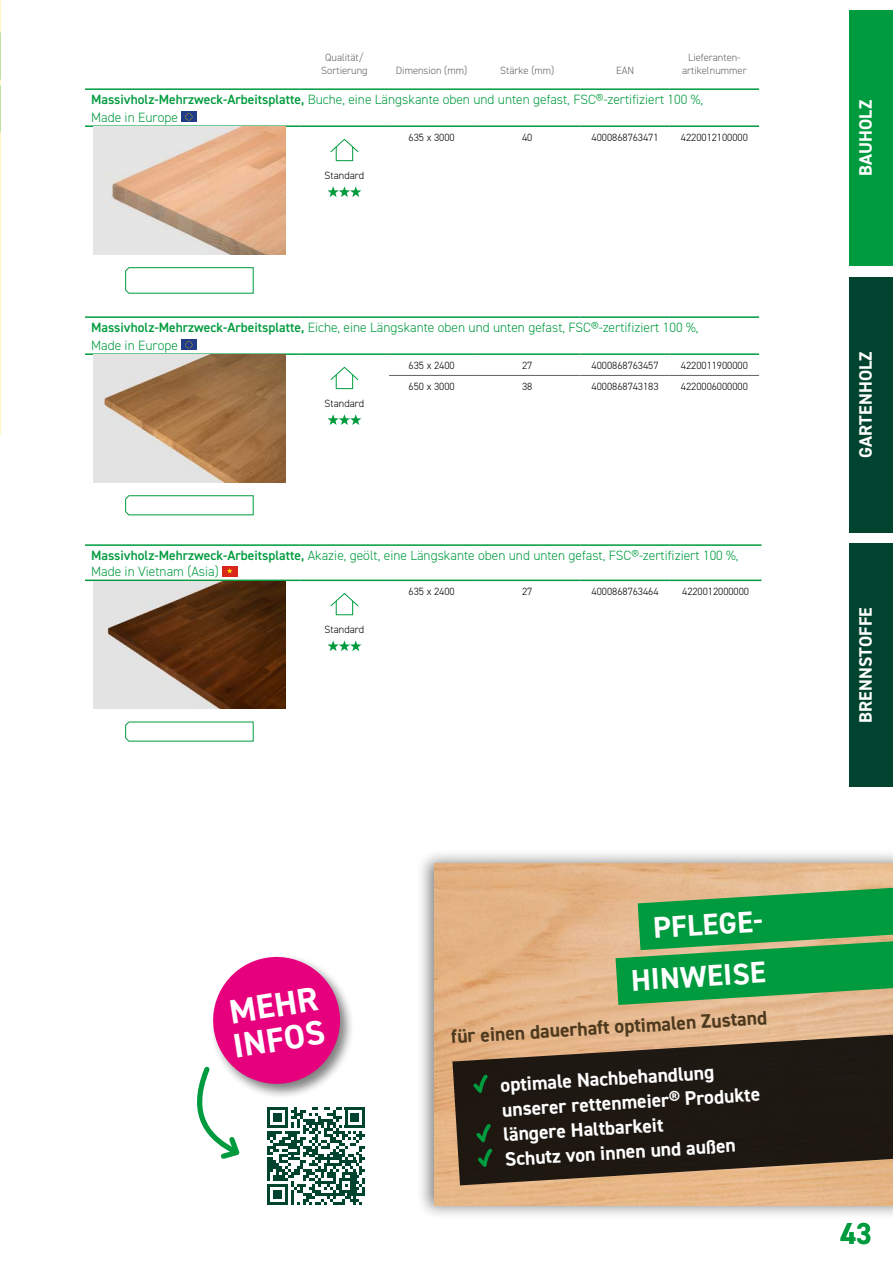
<style>
.page{position:relative;width:893px;height:1263px;background:#fff}
.page>*{position:absolute;margin:0;border:0;box-sizing:border-box;transform-origin:0 0}
.t1{font:700 34.2px/34.2px "DIN2014";color:#fff}
.t2{font:700 30.3px "DIN2014";color:#009b3e;scale:.96 1}
.t3{font:700 30px/51.4px "DIN2014";color:#fff;text-align:right}
.t4{font:700 19.65px/24.8px "DIN2014";color:#fff}
.t5{font:700 19.65px "DIN2014";color:#4d3a1e}
.t6{font:700 18px "DIN2014";letter-spacing:.01em;color:#fff}
.t7{font:300 13.5px/18px "DIN2014";color:#009b3e}
.t8{font:300 10.5px "DIN2014";color:#000}
.t9{font:300 10.5px/12.6px "DIN2014";color:#646363;text-align:center}
.s1{font-weight:600}
</style>
<div class="page">
<hr style="left:85px;top:88px;width:215px;height:2px;background:#009b3e">
<hr style="left:300px;top:88px;width:89px;height:2px;background:#009b3e">
<hr style="left:389px;top:88px;width:85px;height:2px;background:#009b3e">
<hr style="left:474px;top:88px;width:106px;height:2px;background:#009b3e">
<hr style="left:580px;top:88px;width:90px;height:2px;background:#009b3e">
<hr style="left:670px;top:88px;width:89px;height:2px;background:#009b3e">
<hr style="left:85px;top:125px;width:215px;height:2px;background:#009b3e">
<hr style="left:300px;top:125px;width:89px;height:2px;background:#009b3e">
<hr style="left:389px;top:125px;width:85px;height:2px;background:#009b3e">
<hr style="left:474px;top:125px;width:106px;height:2px;background:#009b3e">
<hr style="left:580px;top:125px;width:90px;height:2px;background:#009b3e">
<hr style="left:670px;top:125px;width:89px;height:2px;background:#009b3e">
<div style="left:181px;top:112px;width:15px;height:10px;background:#203c89"></div>
<svg style="left:185px;top:113px;width:8px;height:8px"></svg>
<img style="left:94px;top:127px;width:191px;height:128px">
<svg style="left:125px;top:267px;width:129px;height:27px"></svg>
<svg style="left:330px;top:139px;width:29px;height:14px"></svg>
<div style="left:336px;top:147px;width:17px;height:14px;border:1px solid #009b3e"></div>
<svg style="left:327px;top:186px;width:34px;height:11px"></svg>
<hr style="left:300px;top:353px;width:89px;height:2px;background:#009b3e">
<hr style="left:389px;top:353px;width:85px;height:2px;background:#009b3e">
<hr style="left:474px;top:353px;width:106px;height:2px;background:#009b3e">
<hr style="left:580px;top:353px;width:90px;height:2px;background:#009b3e">
<hr style="left:670px;top:353px;width:89px;height:2px;background:#009b3e">
<hr style="left:85px;top:316px;width:215px;height:2px;background:#009b3e">
<hr style="left:300px;top:316px;width:89px;height:2px;background:#009b3e">
<hr style="left:389px;top:316px;width:85px;height:2px;background:#009b3e">
<hr style="left:474px;top:316px;width:106px;height:2px;background:#009b3e">
<hr style="left:580px;top:316px;width:90px;height:2px;background:#009b3e">
<hr style="left:670px;top:316px;width:89px;height:2px;background:#009b3e">
<hr style="left:85px;top:353px;width:215px;height:2px;background:#009b3e">
<hr style="left:389px;top:375px;width:85px;height:1px;background:#646363">
<hr style="left:474px;top:375px;width:106px;height:1px;background:#646363">
<hr style="left:580px;top:375px;width:90px;height:1px;background:#646363">
<hr style="left:670px;top:375px;width:89px;height:1px;background:#646363">
<div style="left:181px;top:340px;width:15px;height:10px;background:#203c89"></div>
<svg style="left:185px;top:341px;width:8px;height:8px"></svg>
<img style="left:94px;top:355px;width:191px;height:127px">
<svg style="left:125px;top:495px;width:129px;height:20px"></svg>
<svg style="left:330px;top:366px;width:29px;height:15px"></svg>
<div style="left:336px;top:375px;width:17px;height:14px;border:1px solid #009b3e"></div>
<svg style="left:327px;top:414px;width:34px;height:11px"></svg>
<hr style="left:300px;top:580px;width:89px;height:1px;background:#009b3e">
<hr style="left:389px;top:580px;width:85px;height:1px;background:#009b3e">
<hr style="left:474px;top:580px;width:106px;height:1px;background:#009b3e">
<hr style="left:580px;top:580px;width:90px;height:1px;background:#009b3e">
<hr style="left:670px;top:580px;width:91px;height:1px;background:#009b3e">
<hr style="left:85px;top:544px;width:215px;height:2px;background:#009b3e">
<hr style="left:300px;top:544px;width:89px;height:2px;background:#009b3e">
<hr style="left:389px;top:544px;width:85px;height:2px;background:#009b3e">
<hr style="left:474px;top:544px;width:106px;height:2px;background:#009b3e">
<hr style="left:580px;top:544px;width:90px;height:2px;background:#009b3e">
<hr style="left:670px;top:544px;width:91px;height:2px;background:#009b3e">
<hr style="left:85px;top:580px;width:215px;height:1px;background:#009b3e">
<div style="left:222px;top:566px;width:15px;height:10px;background:#d9271c"></div>
<svg style="left:227px;top:568px;width:6px;height:5px"></svg>
<img style="left:94px;top:581px;width:191px;height:128px">
<svg style="left:125px;top:721px;width:129px;height:21px"></svg>
<svg style="left:330px;top:593px;width:29px;height:14px"></svg>
<svg style="left:327px;top:640px;width:34px;height:11px"></svg>
<svg style="left:197px;top:956px;width:168px;height:249px"></svg>
<div style="left:416px;top:849px;width:477px;height:370px;background:#000;opacity:.5"></div>
<img style="left:434px;top:863px;width:459px;height:343px">
<svg style="left:452px;top:1032px;width:441px;height:153px;background:#453729"></svg>
<svg style="left:473px;top:1074px;width:15px;height:19px"></svg>
<svg style="left:478px;top:1149px;width:14px;height:18px"></svg>
<svg style="left:476px;top:1124px;width:15px;height:18px"></svg>
<svg style="left:616px;top:888px;width:277px;height:117px;background:#35a251"></svg>
<svg style="left:0;top:146px;width:1px;height:133px"></svg>
<div style="left:849px;top:11px;width:44px;height:255px;background:#009b3e"></div>
<div style="left:849px;top:277px;width:44px;height:255px;background:#004430"></div>
<div style="left:849px;top:543px;width:44px;height:244px;background:#004430"></div>
<p class="t9" style="left:321px;top:51px;width:48px">Qualität/<br>Sortierung</p>
<p class="t9" style="left:682px;top:51px;width:66px">Lieferanten&shy;artikelnummer</p>
<p class="t7" style="left:91px;top:90px;width:614px"><span class="s1">Massivholz-Mehrzweck-Arbeitsplatte,</span> Buche, eine Längskante oben und unten gefast, FSC®-zertifiziert 100 %,<br>Made in Europe</p>
<p class="t9" style="left:396px;top:64px;width:73px">Dimension (mm)</p>
<p class="t9" style="left:500px;top:64px;width:56px">Stärke (mm)</p>
<p class="t9" style="left:616px;top:64px;width:20px">EAN</p>
<p class="t8" style="left:325px;top:169px;width:41px">Standard</p>
<p class="t8" style="left:409px;top:131px;width:48px">635 x 3000</p>
<p class="t8" style="left:522px;top:131px;width:12px">40</p>
<p class="t8" style="left:592px;top:131px;width:68px">4000868763471</p>
<p class="t8" style="left:681px;top:131px;width:68px">4220012100000</p>
<p class="t7" style="left:91px;top:318px;width:609px"><span class="s1">Massivholz-Mehrzweck-Arbeitsplatte,</span> Eiche, eine Längskante oben und unten gefast, FSC®-zertifiziert 100 %,<br>Made in Europe</p>
<p class="t8" style="left:325px;top:397px;width:41px">Standard</p>
<p class="t8" style="left:409px;top:359px;width:48px">635 x 2400</p>
<p class="t8" style="left:522px;top:359px;width:12px">27</p>
<p class="t8" style="left:592px;top:359px;width:68px">4000868763457</p>
<p class="t8" style="left:681px;top:359px;width:68px">4220011900000</p>
<p class="t8" style="left:409px;top:380px;width:48px">650 x 3000</p>
<p class="t8" style="left:522px;top:380px;width:12px">38</p>
<p class="t8" style="left:592px;top:380px;width:68px">4000868743183</p>
<p class="t8" style="left:681px;top:380px;width:68px">4220006000000</p>
<p class="t7" style="left:91px;top:547px;width:649px;line-height:16.2px"><span class="s1">Massivholz-Mehrzweck-Arbeitsplatte,</span> Akazie, geölt, eine Längskante oben und unten gefast, FSC®-zertifiziert 100 %,<br>Made in Vietnam (Asia)</p>
<p class="t8" style="left:325px;top:623px;width:41px">Standard</p>
<p class="t8" style="left:409px;top:585px;width:48px">635 x 2400</p>
<p class="t8" style="left:522px;top:585px;width:12px">27</p>
<p class="t8" style="left:592px;top:585px;width:68px">4000868763464</p>
<p class="t8" style="left:682px;top:585px;width:68px">4220012000000</p>
<h3 class="t6" style="left:854px;top:176px;width:78px;rotate:-90deg">BAUHOLZ</h3>
<h3 class="t6" style="left:854px;top:458px;width:108px;rotate:-90deg">GARTENHOLZ</h3>
<h3 class="t6" style="left:854px;top:723px;width:118px;rotate:-90deg">BRENNSTOFFE</h3>
<h1 class="t1" style="left:225px;top:995px;width:94px;rotate:-9deg">MEHR<br>INFOS</h1>
<h3 class="t3" style="left:626px;top:904px;width:143px;rotate:-4deg">PFLEGE-<br>HINWEISE</h3>
<h3 class="t5" style="left:451px;top:1022px;width:318px;rotate:-3deg">für einen dauerhaft optimalen Zustand</h3>
<h3 class="t4" style="left:500px;top:1071px;width:260px;rotate:-3deg">optimale Nachbehandlung unserer rettenmeier® Produkte längere Haltbarkeit<br>Schutz von innen und außen</h3>
<h2 class="t2" style="left:840px;top:1213px;width:34px">43</h2>
</div>
